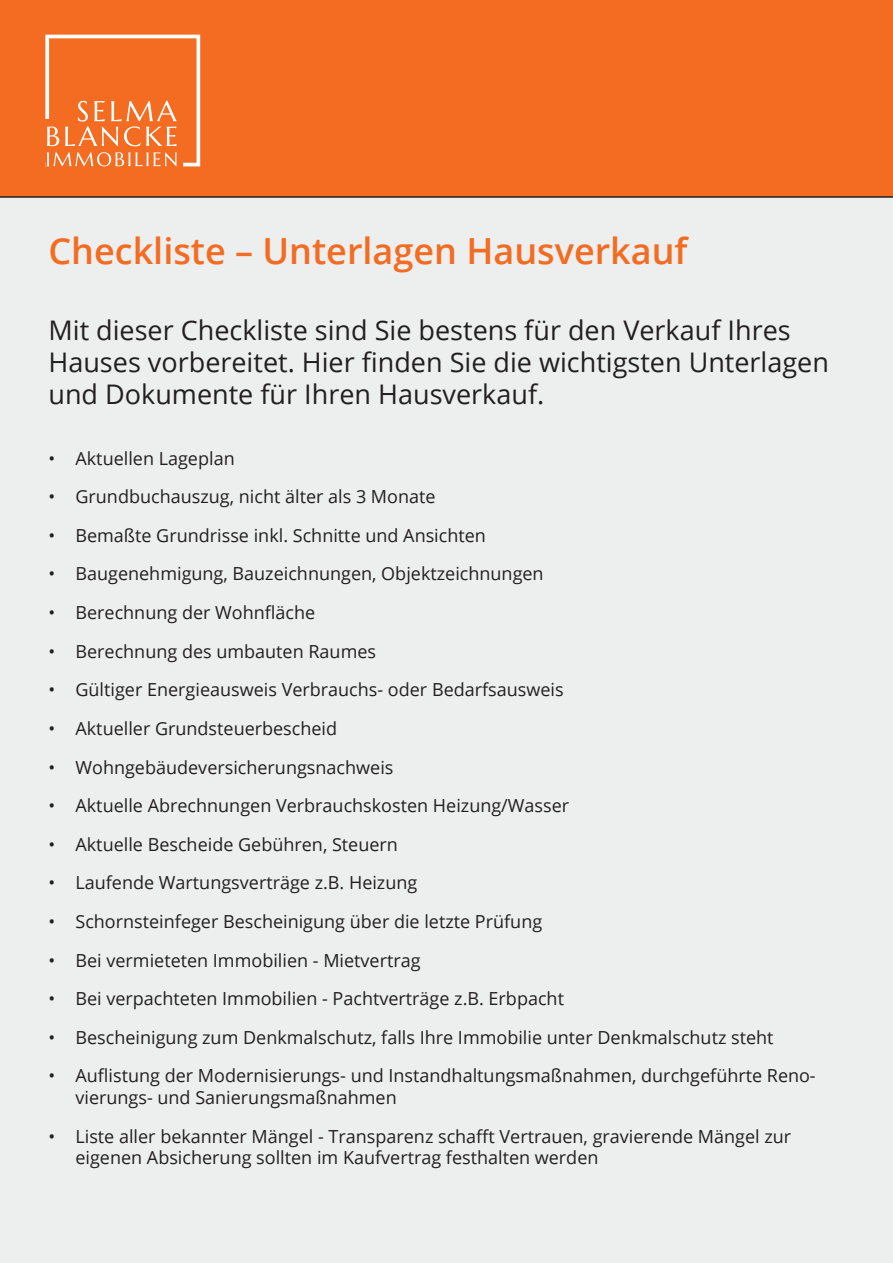
<style>
.page{position:relative;width:893px;height:1263px;background:#fff}
.page>*{position:absolute;margin:0;border:0;box-sizing:border-box;transform-origin:0 0}
.t1{font:600 36px "Open Sans";color:#f36c21}
.t2{font:27px/32.4px "Open Sans";color:#231f20}
.t3{font:18px/21.6px "Open Sans";color:#231f20}
</style>
<div class="page">
<div style="left:0;top:198px;width:893px;height:1065px;background:#edeeee"></div>
<div style="left:0;top:0;width:893px;height:198px;background:#f36c21"></div>
<svg style="left:45px;top:35px;width:155px;height:131px;background:#f47c39"></svg>
<h1 class="t1" style="left:48px;top:227px;width:641px">Checkliste – Unterlagen Hausverkauf</h1>
<h2 class="t2" style="left:48px;top:313px;width:782px">Mit dieser Checkliste sind Sie bestens für den Verkauf Ihres<br>Hauses vorbereitet. Hier finden Sie die wichtigsten Unterlagen und Dokumente für Ihren Hausverkauf.</h2>
<p class="t3" style="left:48px;top:447px;width:188px">• Aktuellen Lageplan</p>
<p class="t3" style="left:48px;top:485px;width:389px">• Grundbuchauszug, nicht älter als 3 Monate</p>
<p class="t3" style="left:48px;top:524px;width:439px">• Bemaßte Grundrisse inkl. Schnitte und Ansichten</p>
<p class="t3" style="left:48px;top:563px;width:497px">• Baugenehmigung, Bauzeichnungen, Objektzeichnungen</p>
<p class="t3" style="left:48px;top:601px;width:268px">• Berechnung der Wohnfläche</p>
<p class="t3" style="left:48px;top:640px;width:329px">• Berechnung des umbauten Raumes</p>
<p class="t3" style="left:48px;top:678px;width:517px">• Gültiger Energieausweis Verbrauchs- oder Bedarfsausweis</p>
<p class="t3" style="left:48px;top:717px;width:290px">• Aktueller Grundsteuerbescheid</p>
<p class="t3" style="left:48px;top:756px;width:346px">• Wohngebäudeversicherungsnachweis</p>
<p class="t3" style="left:48px;top:794px;width:522px">• Aktuelle Abrechnungen Verbrauchskosten Heizung/Wasser</p>
<p class="t3" style="left:48px;top:833px;width:351px">• Aktuelle Bescheide Gebühren, Steuern</p>
<p class="t3" style="left:48px;top:871px;width:370px">• Laufende Wartungsverträge z.B. Heizung</p>
<p class="t3" style="left:48px;top:910px;width:495px">• Schornsteinfeger Bescheinigung über die letzte Prüfung</p>
<p class="t3" style="left:48px;top:949px;width:374px">• Bei vermieteten Immobilien - Mietvertrag</p>
<p class="t3" style="left:48px;top:987px;width:517px">• Bei verpachteten Immobilien - Pachtverträge z.B. Erbpacht</p>
<p class="t3" style="left:48px;top:1026px;width:727px">• Bescheinigung zum Denkmalschutz, falls Ihre Immobilie unter Denkmalschutz steht</p>
<p class="t3" style="left:75px;top:1065px;width:742px;text-indent:-27px">• Auflistung der Modernisierungs- und Instandhaltungsmaßnahmen, durchgeführte Reno&shy;vierungs- und Sanierungsmaßnahmen</p>
<p class="t3" style="left:75px;top:1125px;width:717px;text-indent:-27px">• Liste aller bekannter Mängel - Transparenz schafft Vertrauen, gravierende Mängel zur eigenen Absicherung sollten im Kaufvertrag festhalten werden</p>
</div>
